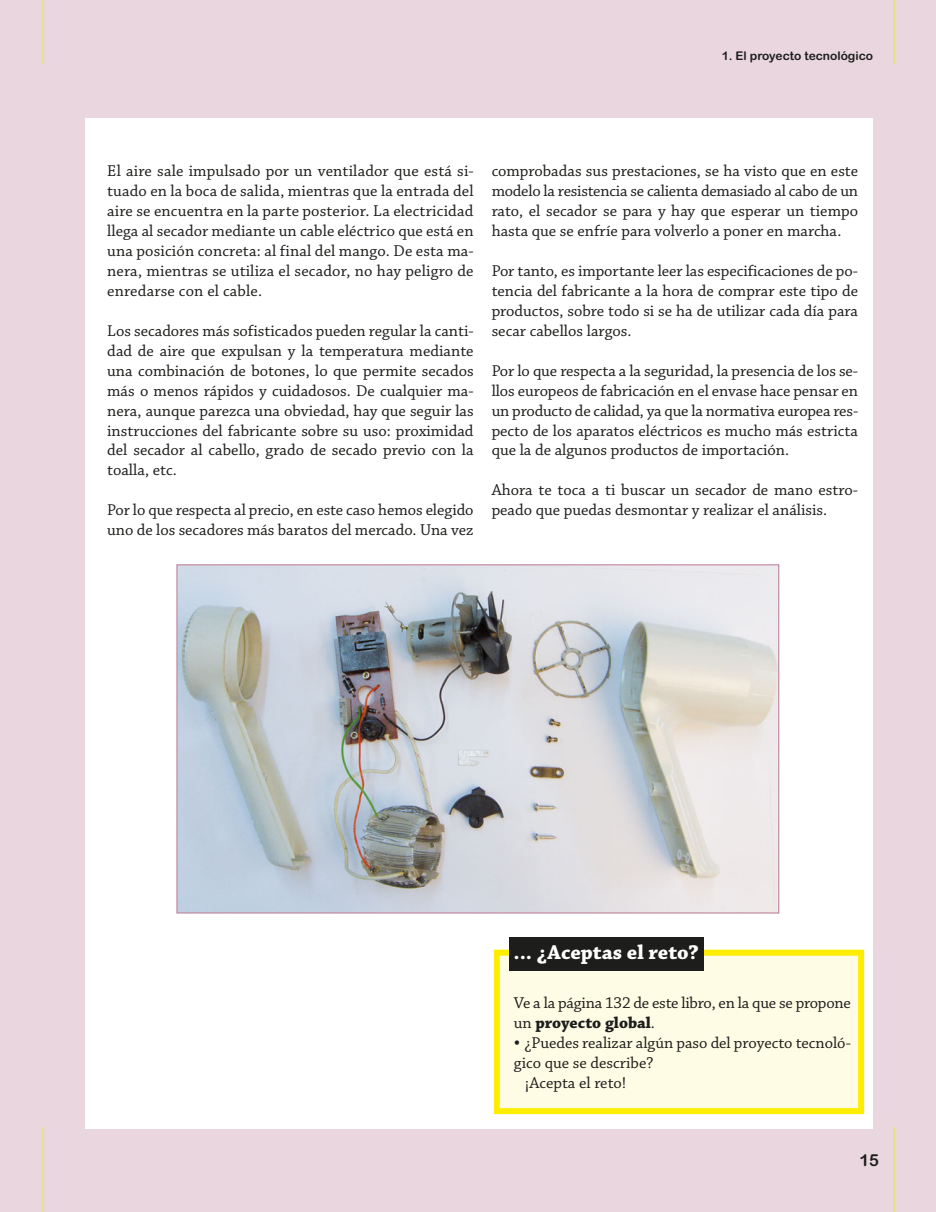
<style>
.page{position:relative;width:936px;height:1212px;background:#fff}
.page>*{position:absolute;margin:0;border:0;box-sizing:border-box;transform-origin:0 0}
.t1{font:700 21px "Chaparral Pro";color:#fff}
.t2{font:16.5px/20px "Chaparral Pro";color:#1d1d1b;text-align:justify}
.t3{font:16.5px "Arial Rounded MT Bold";color:#1d1d1b}
.t4{font:12px "Arial Rounded MT Bold";color:#1d1d1b}
.s1{font-weight:700}
.s2{font-size:21px}
</style>
<div class="page">
<hr style="left:0;top:0;width:1px;height:1212px;background:#ead6df">
<div style="left:1px;top:0;width:934px;height:1212px;background:#ead6df"></div>
<hr style="left:42px;top:0;width:2px;height:64px;background:#e6e380">
<hr style="left:893px;top:0;width:1px;height:64px;background:#e6e380">
<div style="left:85px;top:118px;width:787px;height:1010px;background:#fff"></div>
<img style="left:178px;top:566px;width:599px;height:346px">
<div style="left:499px;top:956px;width:358px;height:152px;background:#fffce5"></div>
<div style="left:493px;top:950px;width:370px;height:164px;border:6px solid #ffed00"></div>
<div style="left:508px;top:938px;width:195px;height:33px;background:#1d1d1b"></div>
<hr style="left:42px;top:1127px;width:2px;height:85px;background:#e6e380">
<hr style="left:893px;top:1127px;width:1px;height:85px;background:#e6e380">
<p class="t4" style="left:721px;top:52px;width:153px">1. El proyecto tecnológico</p>
<p class="t2" style="left:107px;top:162px;width:368px">El aire sale impulsado por un ventilador que está si&shy;tuado en la boca de salida, mientras que la entrada del aire se encuentra en la parte posterior. La electricidad llega al secador mediante un cable eléctrico que está en una posición concreta: al final del mango. De esta ma&shy;nera, mientras se utiliza el secador, no hay peligro de enredarse con el cable.</p>
<p class="t2" style="left:107px;top:322px;width:368px">Los secadores más sofisticados pueden regular la canti&shy;dad de aire que expulsan y la temperatura mediante una combinación de botones, lo que permite secados más o menos rápidos y cuidadosos. De cualquier ma&shy;nera, aunque parezca una obviedad, hay que seguir las instrucciones del fabricante sobre su uso: proximidad del secador al cabello, grado de secado previo con la toalla, etc.</p>
<p class="t2" style="left:107px;top:501px;width:368px">Por lo que respecta al precio, en este caso hemos elegido uno de los secadores más baratos del mercado. Una vez</p>
<p class="t2" style="left:491px;top:162px;width:368px">comprobadas sus prestaciones, se ha visto que en este modelo la resistencia se calienta demasiado al cabo de un rato, el secador se para y hay que esperar un tiempo hasta que se enfríe para volverlo a poner en marcha.</p>
<p class="t2" style="left:491px;top:262px;width:368px">Por tanto, es importante leer las especificaciones de po&shy;tencia del fabricante a la hora de comprar este tipo de productos, sobre todo si se ha de utilizar cada día para secar cabellos largos.</p>
<p class="t2" style="left:491px;top:362px;width:368px">Por lo que respecta a la seguridad, la presencia de los se&shy;llos europeos de fabricación en el envase hace pensar en un producto de calidad, ya que la normativa europea res&shy;pecto de los aparatos eléctricos es mucho más estricta que la de algunos productos de importación.</p>
<p class="t2" style="left:491px;top:481px;width:367px">Ahora te toca a ti buscar un secador de mano estro&shy;peado que puedas desmontar y realizar el análisis.</p>
<p class="t1" style="left:513px;top:944px;width:187px">... ¿Aceptas el reto?</p>
<p class="t2" style="left:513px;top:994px;width:338px">Ve a la página 132 de este libro, en la que se propone un <span class="s1">proyecto global</span>.</p>
<p class="t2" style="left:513px;top:1034px;width:338px"><span class="s2">•</span> ¿Puedes realizar algún paso del proyecto tecnoló-</p>
<p class="t2" style="left:513px;top:1054px;width:141px">gico que se describe?</p>
<p class="t2" style="left:524px;top:1074px;width:103px">¡Acepta el reto!</p>
<p class="t3" style="left:859px;top:1154px;width:21px">15</p>
</div>
